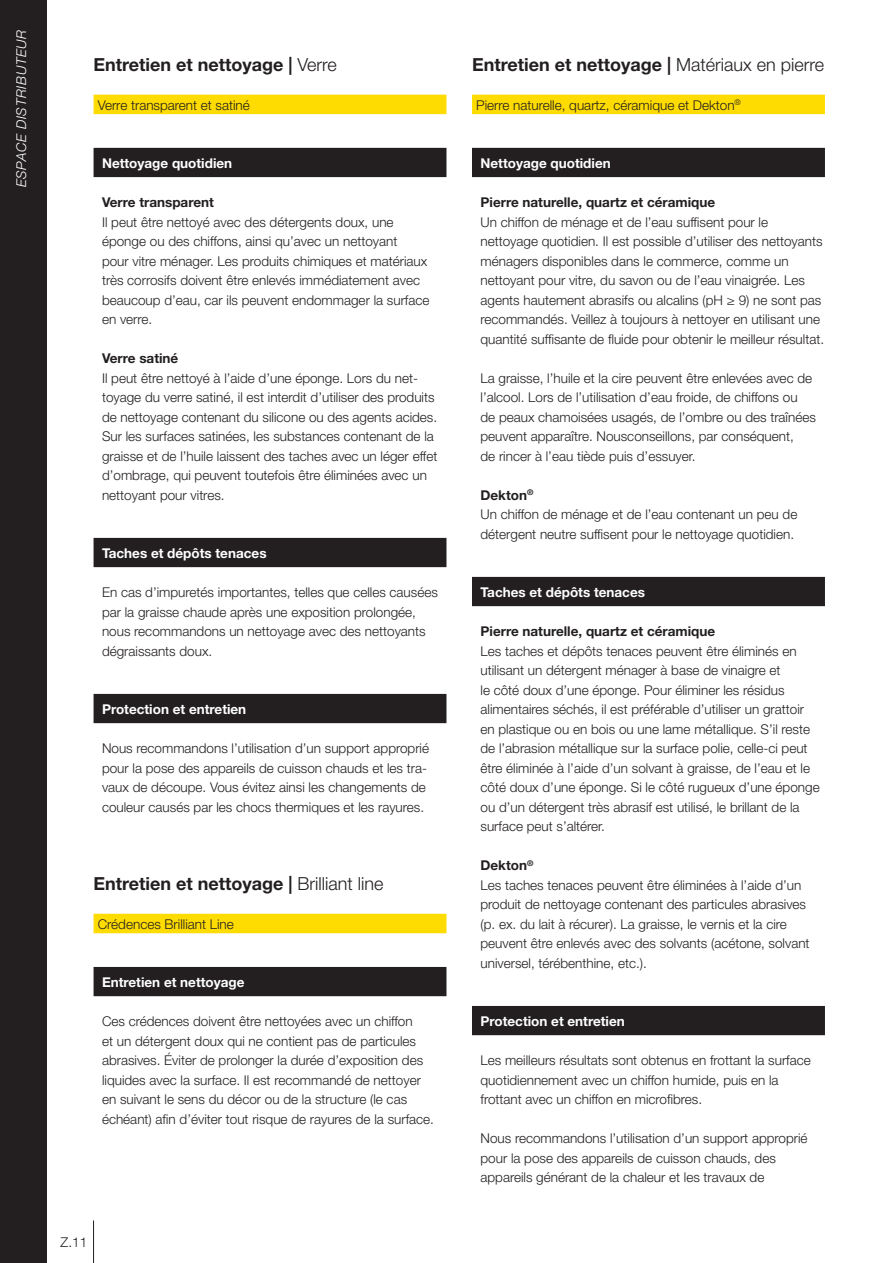
<style>
.page{position:relative;width:893px;height:1263px;background:#fff}
.page>*{position:absolute;margin:0;border:0;box-sizing:border-box;transform-origin:0 0}
.t1{font:700 18px "Helvetica Neue LT Pro";color:#231f20}
.t2{font:300 13.5px/19.5px "Helvetica Neue LT Pro";color:#231f20}
.t3{font:700 13.5px "Helvetica Neue LT Pro";color:#fff}
.t4{font:700 13.5px "Helvetica Neue LT Pro";color:#231f20}
.t5{font:italic 300 13.5px "Helvetica Neue LT Pro";letter-spacing:.05em;color:#fff}
.s1{font-weight:300}
.s2{font-weight:700}
</style>
<div class="page">
<div style="left:0;top:0;width:47px;height:1263px;background:#231f20"></div>
<div style="left:472px;top:148px;width:353px;height:29px;background:#231f20"></div>
<div style="left:472px;top:577px;width:353px;height:29px;background:#231f20"></div>
<div style="left:472px;top:1006px;width:353px;height:29px;background:#231f20"></div>
<div style="left:472px;top:95px;width:353px;height:19px;background:#ffdc01"></div>
<div style="left:94px;top:148px;width:352px;height:29px;background:#231f20"></div>
<div style="left:94px;top:538px;width:352px;height:29px;background:#231f20"></div>
<div style="left:94px;top:694px;width:352px;height:29px;background:#231f20"></div>
<div style="left:94px;top:95px;width:352px;height:19px;background:#ffdc01"></div>
<div style="left:94px;top:914px;width:352px;height:19px;background:#ffdc01"></div>
<div style="left:94px;top:967px;width:352px;height:29px;background:#231f20"></div>
<hr style="left:93px;top:1220px;width:1px;height:43px;background:#231f20">
<p class="t5" style="left:13px;top:187px;width:159px;rotate:-90deg">ESPACE DISTRIBUTEUR</p>
<h1 class="t1" style="left:94px;top:53px;width:245px">Entretien et nettoyage | <span class="s1">Verre</span></h1>
<p class="t2" style="left:98px;top:95px;width:154px">Verre transparent et satiné</p>
<p class="t3" style="left:102px;top:155px;width:132px">Nettoyage quotidien</p>
<p class="t4" style="left:102px;top:194px;width:113px">Verre transparent</p>
<p class="t2" style="left:102px;top:212px;width:329px">Il peut être nettoyé avec des détergents doux, une éponge ou des chiffons, ainsi qu’avec un nettoyant<br>pour vitre ménager. Les produits chimiques et matériaux très corrosifs doivent être enlevés immédiatement avec beaucoup d’eau, car ils peuvent endommager la surface en verre.</p>
<p class="t4" style="left:102px;top:350px;width:78px">Verre satiné</p>
<p class="t2" style="left:102px;top:368px;width:337px">Il peut être nettoyé à l’aide d’une éponge. Lors du net&shy;toyage du verre satiné, il est interdit d’utiliser des produits de nettoyage contenant du silicone ou des agents acides.<br>Sur les surfaces satinées, les substances contenant de la graisse et de l’huile laissent des taches avec un léger effet d’ombrage, qui peuvent toutefois être éliminées avec un nettoyant pour vitres.</p>
<p class="t3" style="left:102px;top:545px;width:166px">Taches et dépôts tenaces</p>
<p class="t2" style="left:102px;top:582px;width:337px">En cas d’impuretés importantes, telles que celles causées par la graisse chaude après une exposition prolongée, nous recommandons un nettoyage avec des nettoyants dégraissants doux.</p>
<p class="t3" style="left:102px;top:701px;width:146px">Protection et entretien</p>
<p class="t2" style="left:102px;top:738px;width:329px">Nous recommandons l’utilisation d’un support approprié pour la pose des appareils de cuisson chauds et les tra&shy;vaux de découpe. Vous évitez ainsi les changements de couleur causés par les chocs thermiques et les rayures.</p>
<h1 class="t1" style="left:94px;top:872px;width:292px">Entretien et nettoyage | <span class="s1">Brilliant line</span></h1>
<p class="t2" style="left:98px;top:914px;width:138px">Crédences Brilliant Line</p>
<p class="t3" style="left:102px;top:974px;width:144px">Entretien et nettoyage</p>
<p class="t2" style="left:102px;top:1011px;width:333px">Ces crédences doivent être nettoyées avec un chiffon<br>et un détergent doux qui ne contient pas de particules abrasives. Éviter de prolonger la durée d’exposition des liquides avec la surface. Il est recommandé de nettoyer en suivant le sens du décor ou de la structure (le cas échéant) afin d’éviter tout risque de rayures de la surface.</p>
<p class="t2" style="left:61px;top:1232px;width:28px">Z.11</p>
<h1 class="t1" style="left:472px;top:53px;width:354px">Entretien et nettoyage | <span class="s1">Matériaux en pierre</span></h1>
<p class="t2" style="left:476px;top:95px;width:266px">Pierre naturelle, quartz, céramique et Dekton<sup>®</sup></p>
<p class="t3" style="left:480px;top:155px;width:132px">Nettoyage quotidien</p>
<p class="t4" style="left:480px;top:194px;width:236px">Pierre naturelle, quartz et céramique</p>
<p class="t2" style="left:480px;top:212px;width:345px">Un chiffon de ménage et de l’eau suffisent pour le nettoyage quotidien. Il est possible d’utiliser des nettoyants ménagers disponibles dans le commerce, comme un nettoyant pour vitre, du savon ou de l’eau vinaigrée. Les agents hautement abrasifs ou alcalins (pH ≥ 9) ne sont pas recommandés. Veillez à toujours à nettoyer en utilisant une quantité suffisante de fluide pour obtenir le meilleur résultat.</p>
<p class="t2" style="left:480px;top:368px;width:337px">La graisse, l’huile et la cire peuvent être enlevées avec de l’alcool. Lors de l’utilisation d’eau froide, de chiffons ou<br>de peaux chamoisées usagés, de l’ombre ou des traînées peuvent apparaître. Nousconseillons, par conséquent,<br>de rincer à l’eau tiède puis d’essuyer.</p>
<p class="t2" style="left:480px;top:485px;width:318px"><span class="s2">Dekton</span><sup>®<br></sup>Un chiffon de ménage et de l’eau contenant un peu de détergent neutre suffisent pour le nettoyage quotidien.</p>
<p class="t3" style="left:480px;top:584px;width:166px">Taches et dépôts tenaces</p>
<p class="t4" style="left:480px;top:623px;width:236px">Pierre naturelle, quartz et céramique</p>
<p class="t2" style="left:480px;top:641px;width:341px">Les taches et dépôts tenaces peuvent être éliminés en utilisant un détergent ménager à base de vinaigre et<br>le côté doux d’une éponge. Pour éliminer les résidus alimentaires séchés, il est préférable d’utiliser un grattoir en plastique ou en bois ou une lame métallique. S’il reste de l’abrasion métallique sur la surface polie, celle-ci peut être éliminée à l’aide d’un solvant à graisse, de l’eau et le côté doux d’une éponge. Si le côté rugueux d’une éponge ou d’un détergent très abrasif est utilisé, le brillant de la surface peut s’altérer.</p>
<p class="t2" style="left:480px;top:855px;width:331px"><span class="s2">Dekton</span><sup>®<br></sup>Les taches tenaces peuvent être éliminées à l’aide d’un produit de nettoyage contenant des particules abrasives (p. ex. du lait à récurer). La graisse, le vernis et la cire peuvent être enlevés avec des solvants (acétone, solvant universel, térébenthine, etc.).</p>
<p class="t3" style="left:480px;top:1013px;width:146px">Protection et entretien</p>
<p class="t2" style="left:480px;top:1050px;width:332px">Les meilleurs résultats sont obtenus en frottant la surface quotidiennement avec un chiffon humide, puis en la frottant avec un chiffon en microfibres.</p>
<p class="t2" style="left:480px;top:1128px;width:329px">Nous recommandons l’utilisation d’un support approprié pour la pose des appareils de cuisson chauds, des appareils générant de la chaleur et les travaux de</p>
</div>
